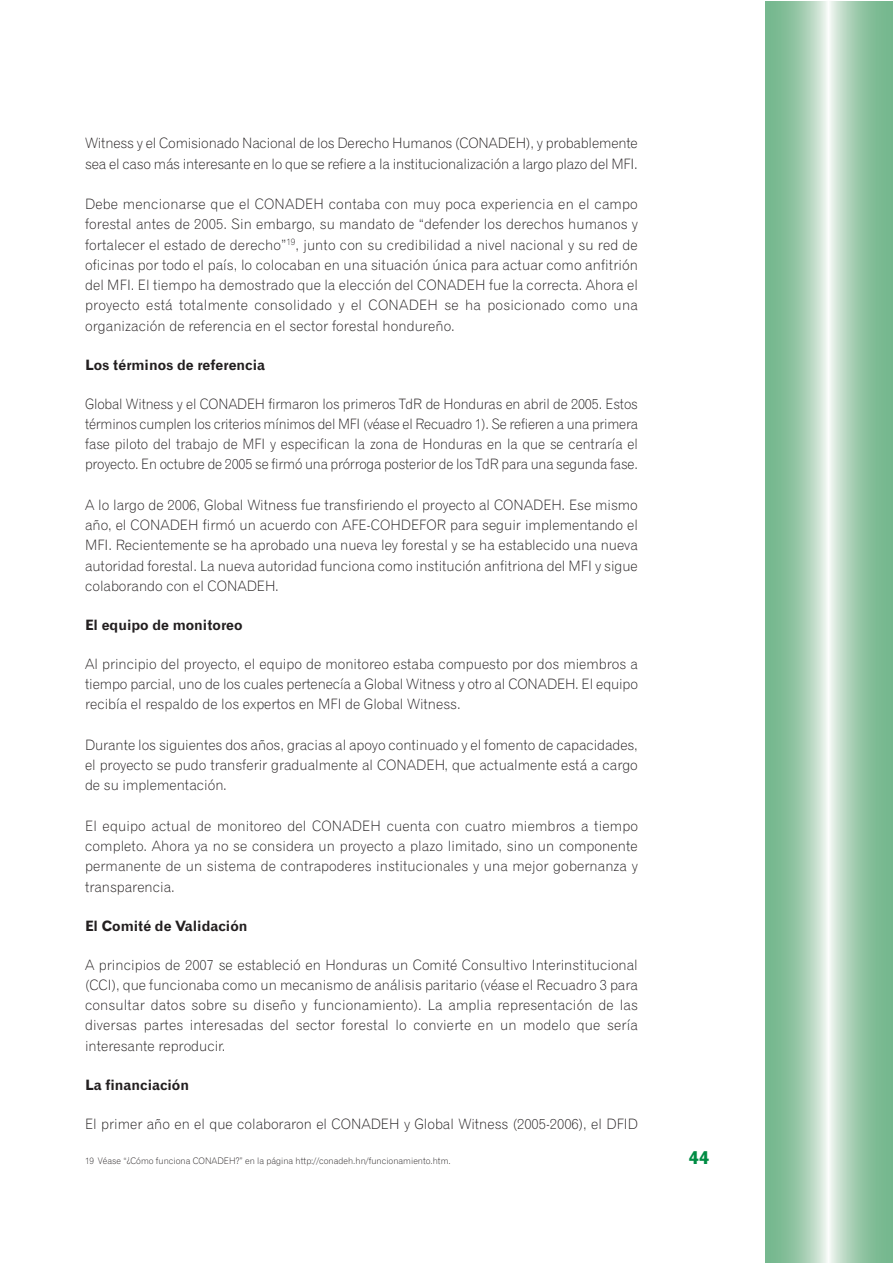
<style>
.page{position:relative;width:893px;height:1263px;background:#fff}
.page>*{position:absolute;margin:0;border:0;box-sizing:border-box;transform-origin:0 0}
.t1{font:condensed 18px "Franklin Gothic BT";color:#008c44}
.t2{font:300 14.25px/20.2px "Grotesque";color:#231f20;text-align:justify}
.t3{font:700 14.25px "Grotesque";color:#231f20}
.t4{font:300 9px "Grotesque";color:#231f20}
</style>
<div class="page">
<hr style="left:891px;top:2px;width:1px;height:1261px;background:#75b78e">
<p class="t2" style="left:85px;top:135px;width:554px">Witness y el Comisionado Nacional de los Derecho Humanos (CONADEH), y probablemente sea el caso más interesante en lo que se refiere a la institucionalización a largo plazo del MFI.</p>
<p class="t2" style="left:85px;top:195px;width:554px">Debe mencionarse que el CONADEH contaba con muy poca experiencia en el campo forestal antes de 2005. Sin embargo, su mandato de “defender los derechos humanos y fortalecer el estado de derecho”<sup>19</sup>, junto con su credibilidad a nivel nacional y su red de oficinas por todo el país, lo colocaban en una situación única para actuar como anfitrión del MFI. El tiempo ha demostrado que la elección del CONADEH fue la correcta. Ahora el proyecto está totalmente consolidado y el CONADEH se ha posicionado como una organización de referencia en el sector forestal hondureño.</p>
<p class="t3" style="left:85px;top:359px;width:182px">Los términos de referencia</p>
<p class="t2" style="left:85px;top:395px;width:554px">Global Witness y el CONADEH firmaron los primeros TdR de Honduras en abril de 2005. Estos términos cumplen los criterios mínimos del MFI (véase el Recuadro 1). Se refieren a una primera fase piloto del trabajo de MFI y especifican la zona de Honduras en la que se centraría el proyecto. En octubre de 2005 se firmó una prórroga posterior de los TdR para una segunda fase.</p>
<p class="t2" style="left:85px;top:496px;width:554px">A lo largo de 2006, Global Witness fue transfiriendo el proyecto al CONADEH. Ese mismo año, el CONADEH firmó un acuerdo con AFE-COHDEFOR para seguir implementando el MFI. Recientemente se ha aprobado una nueva ley forestal y se ha establecido una nueva autoridad forestal. La nueva autoridad funciona como institución anfitriona del MFI y sigue colaborando con el CONADEH.</p>
<p class="t3" style="left:85px;top:620px;width:159px">El equipo de monitoreo</p>
<p class="t2" style="left:85px;top:655px;width:554px">Al principio del proyecto, el equipo de monitoreo estaba compuesto por dos miembros a tiempo parcial, uno de los cuales pertenecía a Global Witness y otro al CONADEH. El equipo recibía el respaldo de los expertos en MFI de Global Witness.</p>
<p class="t2" style="left:85px;top:736px;width:554px">Durante los siguientes dos años, gracias al apoyo continuado y el fomento de capacidades, el proyecto se pudo transferir gradualmente al CONADEH, que actualmente está a cargo de su implementación.</p>
<p class="t2" style="left:85px;top:817px;width:554px">El equipo actual de monitoreo del CONADEH cuenta con cuatro miembros a tiempo completo. Ahora ya no se considera un proyecto a plazo limitado, sino un componente permanente de un sistema de contrapoderes institucionales y una mejor gobernanza y transparencia.</p>
<p class="t3" style="left:85px;top:920px;width:164px">El Comité de Validación</p>
<p class="t2" style="left:85px;top:956px;width:554px">A principios de 2007 se estableció en Honduras un Comité Consultivo Interinstitucional (CCI), que funcionaba como un mecanismo de análisis paritario (véase el Recuadro 3 para consultar datos sobre su diseño y funcionamiento). La amplia representación de las diversas partes interesadas del sector forestal lo convierte en un modelo que sería interesante reproducir.</p>
<p class="t3" style="left:85px;top:1079px;width:106px">La financiación</p>
<p class="t2" style="left:85px;top:1115px;width:554px">El primer año en el que colaboraron el CONADEH y Global Witness (2005-2006), el DFID</p>
<p class="t4" style="left:85px;top:1157px;width:367px">19 Véase “¿Cómo funciona CONADEH?” en la página http://conadeh.hn/funcionamiento.htm.</p>
<p class="t1" style="left:689px;top:1151px;width:22px">44</p>
</div>
